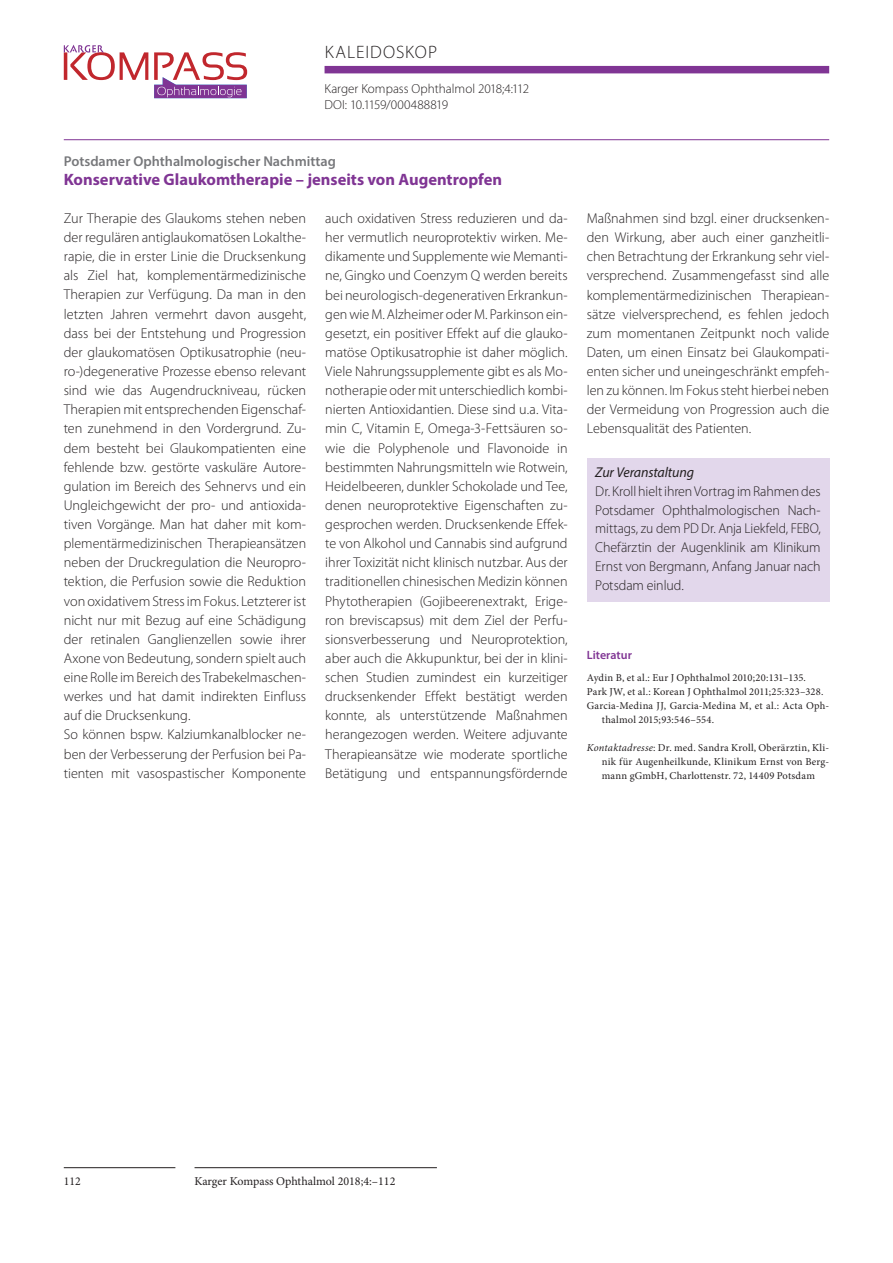
<style>
.page{position:relative;width:893px;height:1263px;background:#fff}
.page>*{position:absolute;margin:0;border:0;box-sizing:border-box;transform-origin:0 0}
.t1{font:300 18px "Myriad Pro";letter-spacing:.055em;color:#231f20}
.t2{font:700 16.5px "Myriad Pro";color:#803594}
.t3{font:300 14.25px/19.2px "Myriad Pro";letter-spacing:-.005em;color:#231f20;text-align:justify}
.t4{font:600 14.25px "Myriad Pro";color:#77787b}
.t5{font:italic 14.25px "Myriad Pro";letter-spacing:-.005em;color:#231f20}
.t6{font:300 13.2px/16.5px "Myriad Pro";color:#231f20}
.t7{font:12px "Minion Pro";letter-spacing:-.005em;color:#231f20}
.t8{font:600 12px "Myriad Pro";letter-spacing:.005em;color:#803594}
.t9{font:10.5px/14px "Minion Pro";letter-spacing:.02em;color:#231f20;text-align:justify}
.s1{font-style:italic}
</style>
<div class="page">
<hr style="left:64px;top:1167px;width:111px;height:1px;background:#231f20">
<hr style="left:195px;top:1167px;width:242px;height:1px;background:#231f20">
<div style="left:587px;top:458px;width:242px;height:143px;background:#e2d7eb"></div>
<div style="left:325px;top:66px;width:504px;height:7px;background:#803594"></div>
<svg style="left:154px;top:52px;width:93px;height:46px"></svg>
<svg style="left:64px;top:45px;width:84px;height:35px"></svg>
<hr style="left:64px;top:139px;width:765px;height:1px;background:#803594">
<p class="t1" style="left:325px;top:42px;width:114px">KALEIDOSKOP</p>
<p class="t6" style="left:325px;top:80px;width:206px">Karger Kompass Ophthalmol 2018;4:112<br>DOI: 10.1159/000488819</p>
<p class="t4" style="left:64px;top:152px;width:274px">Potsdamer Ophthalmologischer Nachmittag</p>
<p class="t2" style="left:64px;top:168px;width:440px">Konservative Glaukomtherapie – jenseits von Augentropfen</p>
<p class="t3" style="left:64px;top:208px;width:244px;text-align:left">Zur Therapie des Glaukoms stehen neben der regulären antiglaukomatösen Lokalthe&shy;rapie, die in erster Linie die Drucksenkung als Ziel hat, komplementärmedizinische Therapien zur Verfügung. Da man in den letzten Jahren vermehrt davon ausgeht, dass bei der Entstehung und Progression der glaukomatösen Optikusatrophie (neu&shy;ro-)degenerative Prozesse ebenso relevant sind wie das Augendruckniveau, rücken Therapien mit entsprechenden Eigenschaf&shy;ten zunehmend in den Vordergrund. Zu&shy;dem besteht bei Glaukompatienten eine fehlende bzw. gestörte vaskuläre Autore&shy;gulation im Bereich des Sehnervs und ein Ungleichgewicht der pro- und antioxida&shy;tiven Vorgänge. Man hat daher mit kom&shy;plementärmedizinischen Therapieansätzen neben der Druckregulation die Neuropro&shy;tektion, die Perfusion sowie die Reduktion von oxidativem Stress im Fokus. Letzterer ist nicht nur mit Bezug auf eine Schädigung der retinalen Ganglienzellen sowie ihrer Axone von Bedeutung, sondern spielt auch eine Rolle im Bereich des Trabekelmaschen&shy;werkes und hat damit indirekten Einfluss auf die Drucksenkung.<br>So können bspw. Kalziumkanalblocker ne&shy;ben der Verbesserung der Perfusion bei Pa&shy;tienten mit vasospastischer Komponente</p>
<p class="t3" style="left:325px;top:209px;width:244px">auch oxidativen Stress reduzieren und da&shy;her vermutlich neuroprotektiv wirken. Me&shy;dikamente und Supplemente wie Memanti&shy;ne, Gingko und Coenzym Q werden bereits bei neurologisch-degenerativen Erkrankun&shy;gen wie M. Alzheimer oder M. Parkinson ein&shy;gesetzt, ein positiver Effekt auf die glauko&shy;matöse Optikusatrophie ist daher möglich.<br>Viele Nahrungssupplemente gibt es als Mo&shy;notherapie oder mit unterschiedlich kombi&shy;nierten Antioxidantien. Diese sind u.a. Vita&shy;min C, Vitamin E, Omega-3-Fettsäuren so&shy;wie die Polyphenole und Flavonoide in bestimmten Nahrungsmitteln wie Rotwein, Heidelbeeren, dunkler Schokolade und Tee, denen neuroprotektive Eigenschaften zu&shy;gesprochen werden. Drucksenkende Effek&shy;te von Alkohol und Cannabis sind aufgrund ihrer Toxizität nicht klinisch nutzbar. Aus der traditionellen chinesischen Medizin können Phytotherapien (Gojibeerenextrakt, Erige&shy;ron breviscapsus) mit dem Ziel der Perfu&shy;sionsverbesserung und Neuroprotektion, aber auch die Akkupunktur, bei der in klini&shy;schen Studien zumindest ein kurzeitiger drucksenkender Effekt bestätigt werden konnte, als unterstützende Maßnahmen herangezogen werden. Weitere adjuvante Therapieansätze wie moderate sportliche Betätigung und entspannungsfördernde</p>
<p class="t3" style="left:587px;top:208px;width:244px">Maßnahmen sind bzgl. einer drucksenken&shy;den Wirkung, aber auch einer ganzheitli&shy;chen Betrachtung der Erkrankung sehr viel&shy;versprechend. Zusammengefasst sind alle komplementärmedizinischen Therapiean&shy;sätze vielversprechend, es fehlen jedoch zum momentanen Zeitpunkt noch valide Daten, um einen Einsatz bei Glaukompati&shy;enten sicher und uneingeschränkt empfeh&shy;len zu können. Im Fokus steht hierbei neben der Vermeidung von Progression auch die Lebensqualität des Patienten.</p>
<p class="t5" style="left:595px;top:463px;width:100px">Zur Veranstaltung</p>
<p class="t3" style="left:595px;top:481px;width:227px;line-height:18.8px">Dr. Kroll hielt ihren Vortrag im Rahmen des Potsdamer Ophthalmologischen Nach&shy;mittags, zu dem PD Dr. Anja Liekfeld, FEBO, Chefärztin der Augenklinik am Klinikum Ernst von Bergmann, Anfang Januar nach Potsdam einlud.</p>
<p class="t8" style="left:587px;top:647px;width:47px">Literatur</p>
<p class="t9" style="left:587px;top:671px;width:221px">Aydin B, et al.: Eur J Ophthalmol 2010;20:131–135.</p>
<p class="t9" style="left:587px;top:685px;width:238px">Park JW, et al.: Korean J Ophthalmol 2011;25:323–328.</p>
<p class="t9" style="left:587px;top:699px;width:244px">Garcia-Medina JJ, Garcia-Medina M, et al.: Acta Oph-</p>
<p class="t9" style="left:602px;top:713px;width:114px">thalmol 2015;93:546–554.</p>
<p class="t9" style="left:602px;top:740px;width:229px;text-indent:-15px"><span class="s1">Kontaktadresse</span>: Dr. med. Sandra Kroll, Oberärztin, Kli&shy;nik für Augenheilkunde, Klinikum Ernst von Berg&shy;mann gGmbH, Charlottenstr. 72, 14409 Potsdam</p>
<p class="t7" style="left:64px;top:1173px;width:18px">112</p>
<p class="t7" style="left:195px;top:1173px;width:202px">Karger Kompass Ophthalmol 2018;4:–112</p>
</div>
